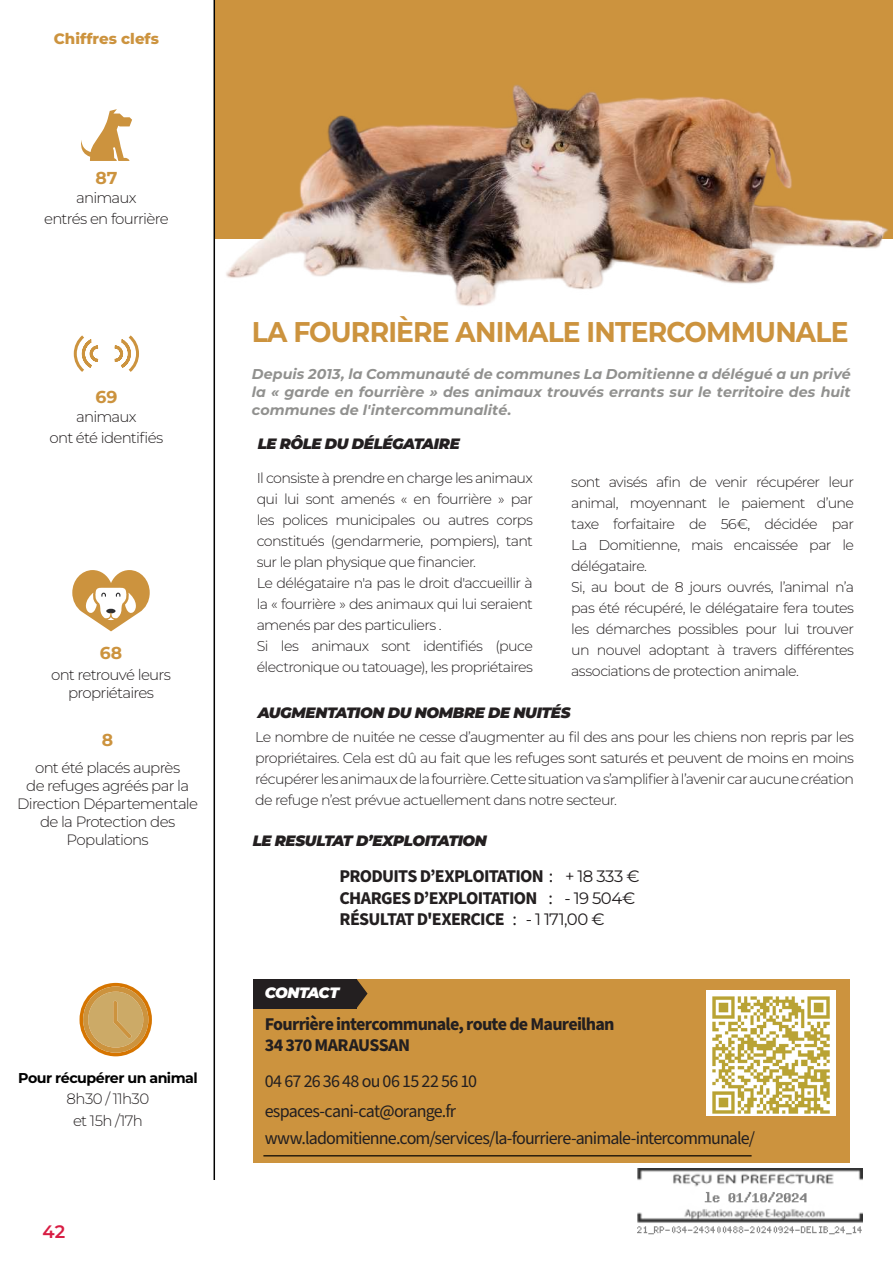
<style>
.page{position:relative;width:893px;height:1263px;background:#fff}
.page>*{position:absolute;margin:0;border:0;box-sizing:border-box;transform-origin:0 0}
.t1{font:700 28.5px "Montserrat";letter-spacing:-.03em;color:#cc933e;scale:.93 1}
.t2{font:700 18px/21.3px "Source Sans Pro";letter-spacing:-.04em;color:#231f20}
.t3{font:18px/30px "Source Sans Pro";letter-spacing:-.045em;color:#231f20}
.t4{font:600 18px "Montserrat";color:#d81d43}
.t5{font:700 17.25px "Montserrat";color:#cc933e}
.t6{font:300 15px/18px "Montserrat";letter-spacing:-.045em;color:#231f20;text-align:center}
.t7{font:italic 900 15px "Montserrat";letter-spacing:-.03em;color:#231f20}
.t8{font:800 15px "Montserrat";color:#cc933e}
.t9{font:italic 900 15px "Montserrat";letter-spacing:-.04em;color:#fff}
.t10{font:300 14.25px/21px "Montserrat";letter-spacing:-.045em;color:#231f20}
.t11{font:italic 700 14.25px/18px "Montserrat";letter-spacing:.005em;color:#91918f;text-align:justify}
.t12{font:700 14.25px "Montserrat";letter-spacing:-.04em;color:#000}
.s1{font-weight:400}
.s2{font-family:"Montserrat";font-weight:400;font-size:16.5px}
</style>
<div class="page">
<div style="left:215px;top:0;width:678px;height:238px;background:#cc933e"></div>
<img style="left:221px;top:85px;width:672px;height:221px">
<hr style="left:214px;top:0;width:1px;height:1180px;background:#000">
<div style="left:253px;top:979px;width:597px;height:184px;background:#cc933e"></div>
<div style="left:253px;top:979px;width:103px;height:29px;background:#231f20"></div>
<svg style="left:356px;top:979px;width:12px;height:29px"></svg>
<svg style="left:81px;top:109px;width:51px;height:52px"></svg>
<svg style="left:72px;top:570px;width:78px;height:61px"></svg>
<svg style="left:80px;top:983px;width:72px;height:73px"></svg>
<hr style="left:263px;top:1155px;width:489px;height:1px;background:#000">
<svg style="left:73px;top:335px;width:66px;height:37px"></svg>
<img style="left:707px;top:990px;width:129px;height:126px">
<img style="left:638px;top:1168px;width:225px;height:67px">
<p class="t8" style="left:54px;top:28px;width:107px">Chiffres clefs</p>
<p class="t5" style="left:95px;top:167px;width:24px">87</p>
<p class="t6" style="left:44px;top:187px;width:126px;line-height:21px">animaux<br>entrés en fourrière</p>
<p class="t5" style="left:95px;top:385px;width:23px">69</p>
<p class="t6" style="left:50px;top:406px;width:115px;line-height:21px">animaux<br>ont été identifiés</p>
<p class="t5" style="left:100px;top:641px;width:24px">68</p>
<p class="t6" style="left:51px;top:665px;width:121px">ont retrouvé leurs propriétaires</p>
<p class="t5" style="left:102px;top:729px;width:13px">8</p>
<p class="t6" style="left:17px;top:758px;width:183px">ont été placés auprès<br>de refuges agréés par la<br>Direction Départementale de la Protection des<br>Populations</p>
<p class="t12" style="left:18px;top:1068px;width:181px">Pour récupérer un animal</p>
<p class="t6" style="left:67px;top:1086px;width:84px;line-height:22.5px">8h30 / 11h30 et 15h /17h</p>
<p class="t4" style="left:43px;top:1219px;width:24px">42</p>
<h1 class="t1" style="left:252px;top:313px;width:643px">LA FOURRIÈRE ANIMALE INTERCOMMUNALE</h1>
<p class="t11" style="left:252px;top:364px;width:600px">Depuis 2013, la Communauté de communes La Domitienne a délégué a un privé la « garde en fourrière » des animaux trouvés errants sur le territoire des huit communes de l'intercommunalité.</p>
<p class="t7" style="left:258px;top:434px;width:204px">LE RÔLE DU DÉLÉGATAIRE</p>
<p class="t10" style="left:257px;top:467px;width:278px">Il consiste à prendre en charge les animaux qui lui sont amenés « en fourrière » par les polices municipales ou autres corps constitués (gendarmerie, pompiers), tant sur le plan physique que financier.<br>Le délégataire n'a pas le droit d'accueillir à la « fourrière » des animaux qui lui seraient amenés par des particuliers .<br>Si les animaux sont identifiés (puce électronique ou tatouage), les propriétaires</p>
<p class="t10" style="left:571px;top:471px;width:284px">sont avisés afin de venir récupérer leur animal, moyennant le paiement d’une taxe forfaitaire de 56€, décidée par La Domitienne, mais encaissée par le délégataire.<br>Si, au bout de 8 jours ouvrés, l’animal n’a pas été récupéré, le délégataire fera toutes les démarches possibles pour lui trouver un nouvel adoptant à travers différentes associations de protection animale.</p>
<p class="t7" style="left:258px;top:703px;width:314px">AUGMENTATION DU NOMBRE DE NUITÉS</p>
<p class="t10" style="left:255px;top:726px;width:600px;text-align:justify">Le nombre de nuitée ne cesse d’augmenter au fil des ans pour les chiens non repris par les propriétaires. Cela est dû au fait que les refuges sont saturés et peuvent de moins en moins récupérer les animaux de la fourrière. Cette situation va s’amplifier à l’avenir car aucune création de refuge n’est prévue actuellement dans notre secteur.</p>
<p class="t7" style="left:253px;top:830px;width:236px">LE RESULTAT D’EXPLOITATION</p>
<p class="t2" style="left:340px;top:866px;width:302px">PRODUITS D’EXPLOITATION <span class="s1">:</span> <span class="s2">+ 18 333 €<br></span>CHARGES D’EXPLOITATION <span class="s1">:</span> <span class="s2">- 19 504€<br></span>RÉSULTAT D'EXERCICE <span class="s1">:</span> <span class="s2">- 1 171,00 €</span></p>
<p class="t9" style="left:265px;top:983px;width:76px">CONTACT</p>
<p class="t2" style="left:265px;top:1014px;width:351px">Fourrière intercommunale, route de Maureilhan<br>34 370 MARAUSSAN</p>
<p class="t3" style="left:265px;top:1066px;width:214px">04 67 26 36 48 ou 06 15 22 56 10 espaces-cani-cat@orange.fr</p>
<p class="t3" style="left:265px;top:1124px;width:492px">www.ladomitienne.com/services/la-fourriere-animale-intercommunale/</p>
</div>
